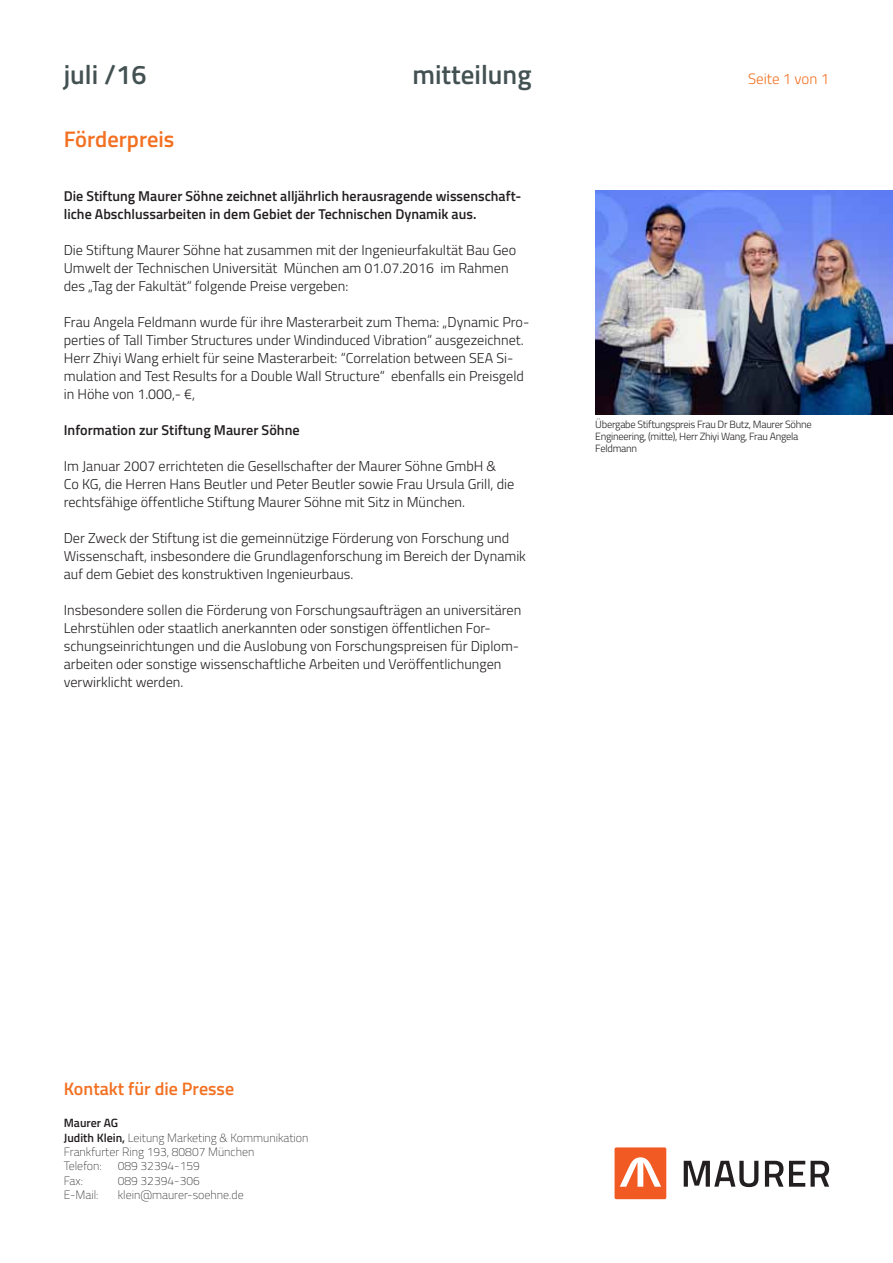
<style>
.page{position:relative;width:893px;height:1263px;background:#fff}
.page>*{position:absolute;margin:0;border:0;box-sizing:border-box;transform-origin:0 0}
.t1{font:600 27px "Titillium";color:#435152}
.t2{font:600 22.5px "Titillium";color:#f37021}
.t3{font:600 18px "Titillium";color:#f37021}
.t4{font:300 15px "Titillium";color:#f37021}
.t5{font:300 14.25px/18px "Titillium";color:#231f20}
.t6{font:600 14.25px/18px "Titillium";color:#231f20}
.t7{font:100 12px/14.4px "Titillium";color:#231f20}
.t8{font:300 10.5px/12px "Titillium";letter-spacing:-.025em;color:#231f20}
.s1{font-weight:600}
</style>
<div class="page">
<svg style="left:684px;top:1161px;width:145px;height:26px"></svg>
<div style="left:614px;top:1147px;width:52px;height:52px;background:#f15a22;border-radius:2px"></div>
<svg style="left:620px;top:1157px;width:41px;height:30px"></svg>
<img style="left:595px;top:190px;width:298px;height:225px">
<h1 class="t1" style="left:64px;top:54px;width:84px">juli /16</h1>
<h1 class="t1" style="left:412px;top:54px;width:121px">mitteilung</h1>
<h2 class="t2" style="left:64px;top:122px;width:112px">Förderpreis</h2>
<p class="t6" style="left:64px;top:186px;width:459px">Die Stiftung Maurer Söhne zeichnet alljährlich herausragende wissenschaft&shy;liche Abschlussarbeiten in dem Gebiet der Technischen Dynamik aus.</p>
<p class="t5" style="left:64px;top:240px;width:454px">Die Stiftung Maurer Söhne hat zusammen mit der Ingenieurfakultät Bau Geo<br>Umwelt der Technischen Universität München am 01.07.2016 im Rahmen des „Tag der Fakultät“ folgende Preise vergeben:</p>
<p class="t5" style="left:64px;top:312px;width:467px">Frau Angela Feldmann wurde für ihre Masterarbeit zum Thema: „Dynamic Pro&shy;perties of Tall Timber Structures under Windinduced Vibration“ ausgezeichnet.<br>Herr Zhiyi Wang erhielt für seine Masterarbeit: “Correlation between SEA Si&shy;mulation and Test Results for a Double Wall Structure“ ebenfalls ein Preisgeld in Höhe von 1.000,- €,</p>
<p class="t6" style="left:64px;top:420px;width:237px">Information zur Stiftung Maurer Söhne</p>
<p class="t5" style="left:64px;top:456px;width:452px">Im Januar 2007 errichteten die Gesellschafter der Maurer Söhne GmbH &amp;<br>Co KG, die Herren Hans Beutler und Peter Beutler sowie Frau Ursula Grill, die rechtsfähige öffentliche Stiftung Maurer Söhne mit Sitz in München.</p>
<p class="t5" style="left:64px;top:528px;width:464px">Der Zweck der Stiftung ist die gemeinnützige Förderung von Forschung und<br>Wissenschaft, insbesondere die Grundlagenforschung im Bereich der Dynamik auf dem Gebiet des konstruktiven Ingenieurbaus.</p>
<p class="t5" style="left:64px;top:600px;width:459px">Insbesondere sollen die Förderung von Forschungsaufträgen an universitären Lehrstühlen oder staatlich anerkannten oder sonstigen öffentlichen For&shy;schungseinrichtungen und die Auslobung von Forschungspreisen für Diplom&shy;arbeiten oder sonstige wissenschaftliche Arbeiten und Veröffentlichungen verwirklicht werden.</p>
<p class="t4" style="left:748px;top:68px;width:83px">Seite 1 von 1</p>
<p class="t8" style="left:595px;top:418px;width:218px">Übergabe Stiftungspreis Frau Dr Butz, Maurer Söhne<br>Engineering, (mitte), Herr Zhiyi Wang, Frau Angela<br>Feldmann</p>
<p class="t3" style="left:64px;top:1075px;width:172px">Kontakt für die Presse</p>
<p class="t7" style="left:64px;top:1115px;width:246px"><span class="s1">Maurer AG<br>Judith Klein,</span> Leitung Marketing &amp; Kommunikation<br>Frankfurter Ring 193, 80807 München<br>Telefon:</p>
<p class="t7" style="left:118px;top:1158px;width:84px">089 32394-159</p>
<p class="t7" style="left:64px;top:1173px;width:21px">Fax:</p>
<p class="t7" style="left:118px;top:1173px;width:84px">089 32394-306</p>
<p class="t7" style="left:64px;top:1187px;width:36px">E-Mail:</p>
<p class="t7" style="left:118px;top:1187px;width:127px">klein@maurer-soehne.de</p>
</div>
